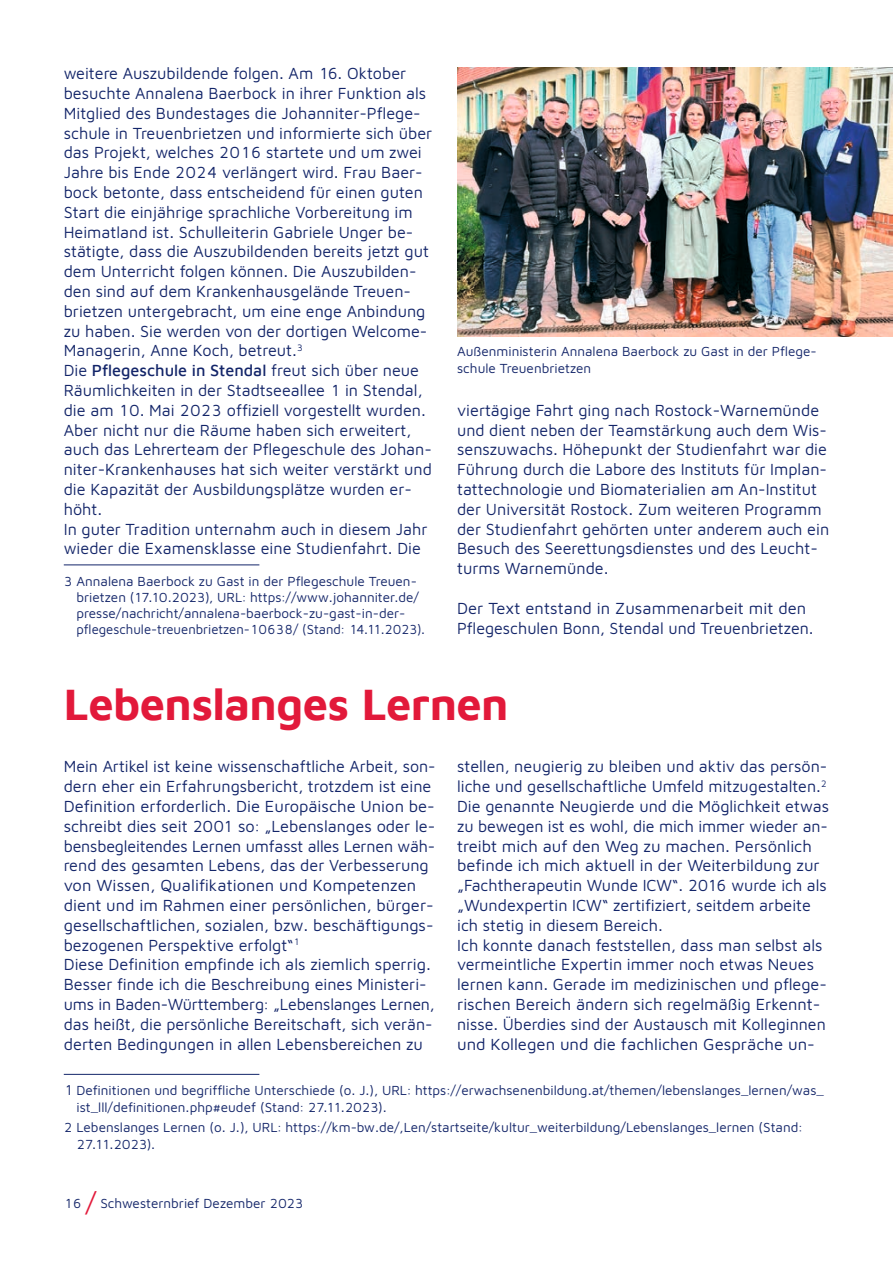
<style>
.page{position:relative;width:893px;height:1263px;background:#fff}
.page>*{position:absolute;margin:0;border:0;box-sizing:border-box;transform-origin:0 0}
.t1{font:700 45px "Maven Johanniter";letter-spacing:-.01em;color:#e2193a}
.t2{font:16.5px/19.8px "Maven Johanniter";color:#132569}
.t3{font:13.5px/16.2px "Maven Johanniter";color:#132569}
.s1{font-weight:500}
.s2{font-size:14.7px}
.s3{font-size:27px;color:#e2193a}
</style>
<div class="page">
<hr style="left:64px;top:1074px;width:195px;height:1px;background:#132569">
<img style="left:457px;top:68px;width:435px;height:269px">
<hr style="left:64px;top:564px;width:195px;height:1px;background:#132569">
<p class="t2" style="left:64px;top:63px;width:370px">weitere Auszubildende folgen. Am 16. Oktober besuchte Annalena Baerbock in ihrer Funktion als Mitglied des Bundestages die Johanniter-Pflege&shy;schule in Treuenbrietzen und informierte sich über das Projekt, welches 2016 startete und um zwei Jahre bis Ende 2024 verlängert wird. Frau Baer&shy;bock betonte, dass entscheidend für einen guten Start die einjährige sprachliche Vorbereitung im Heimatland ist. Schulleiterin Gabriele Unger be&shy;stätigte, dass die Auszubildenden bereits jetzt gut dem Unterricht folgen können. Die Auszubilden&shy;den sind auf dem Krankenhausgelände Treuen&shy;brietzen untergebracht, um eine enge Anbindung zu haben. Sie werden von der dortigen Welcome-Managerin, Anne Koch, betreut.<sup>3<br></sup>Die <span class="s1">Pflegeschule in Stendal</span> freut sich über neue Räumlichkeiten in der Stadtseeallee 1 in Stendal, die am 10. Mai 2023 offiziell vorgestellt wurden.<br>Aber nicht nur die Räume haben sich erweitert, auch das Lehrerteam der Pflegeschule des Johan&shy;niter-Krankenhauses hat sich weiter verstärkt und die Kapazität der Ausbildungsplätze wurden er&shy;höht.<br>In guter Tradition unternahm auch in diesem Jahr wieder die Examensklasse eine Studienfahrt. Die</p>
<p class="t3" style="left:77px;top:572px;width:350px;text-indent:-13px">3 Annalena Baerbock zu Gast in der Pflegeschule Treuen&shy;brietzen (17.10.2023), URL: https://www.johanniter.de/ presse/nachricht/annalena-baerbock-zu-gast-in-der&shy;pflegeschule-treuenbrietzen-10638/ (Stand: 14.11.2023).</p>
<p class="t3" style="left:457px;top:343px;width:361px">Außenministerin Annalena Baerbock zu Gast in der Pflege&shy;schule Treuenbrietzen</p>
<p class="t2" style="left:457px;top:399px;width:374px">viertägige Fahrt ging nach Rostock-Warnemünde und dient neben der Teamstärkung auch dem Wis&shy;senszuwachs. Höhepunkt der Studienfahrt war die Führung durch die Labore des Instituts für Implan&shy;tattechnologie und Biomaterialien am An-Institut der Universität Rostock. Zum weiteren Programm der Studienfahrt gehörten unter anderem auch ein Besuch des Seerettungsdienstes und des Leucht&shy;turms Warnemünde.</p>
<p class="t2" style="left:457px;top:597px;width:358px">Der Text entstand in Zusammenarbeit mit den<br>Pflegeschulen Bonn, Stendal und Treuenbrietzen.</p>
<h1 class="t1" style="left:64px;top:672px;width:446px">Lebenslanges Lernen</h1>
<p class="t2" style="left:64px;top:756px;width:373px">Mein Artikel ist keine wissenschaftliche Arbeit, son&shy;dern eher ein Erfahrungsbericht, trotzdem ist eine Definition erforderlich. Die Europäische Union be&shy;schreibt dies seit 2001 so: „Lebenslanges oder le&shy;bensbegleitendes Lernen umfasst alles Lernen wäh&shy;rend des gesamten Lebens, das der Verbesserung von Wissen, Qualifikationen und Kompetenzen dient und im Rahmen einer persönlichen, bürger&shy;gesellschaftlichen, sozialen, bzw. beschäftigungs&shy;bezogenen Perspektive erfolgt“<sup>1<br></sup>Diese Definition empfinde ich als ziemlich sperrig.<br>Besser finde ich die Beschreibung eines Ministeri&shy;ums in Baden-Württemberg: „Lebenslanges Lernen, das heißt, die persönliche Bereitschaft, sich verän&shy;derten Bedingungen in allen Lebensbereichen zu</p>
<p class="t3" style="left:77px;top:1082px;width:749px;text-indent:-13px"><span class="s2">1</span> Definitionen und begriffliche Unterschiede (o. J.), URL: https://erwachsenenbildung.at/themen/lebenslanges_lernen/was_ ist_lll/definitionen.php#eudef (Stand: 27.11.2023).</p>
<p class="t3" style="left:77px;top:1119px;width:727px;text-indent:-13px">2 Lebenslanges Lernen (o. J.), URL: https://km-bw.de/,Len/startseite/kultur_weiterbildung/Lebenslanges_lernen (Stand:<br>27.11.2023).</p>
<p class="t2" style="left:457px;top:756px;width:374px">stellen, neugierig zu bleiben und aktiv das persön&shy;liche und gesellschaftliche Umfeld mitzugestalten.<sup>2<br></sup>Die genannte Neugierde und die Möglichkeit etwas zu bewegen ist es wohl, die mich immer wieder an&shy;treibt mich auf den Weg zu machen. Persönlich befinde ich mich aktuell in der Weiterbildung zur „Fachtherapeutin Wunde ICW“. 2016 wurde ich als „Wundexpertin ICW“ zertifiziert, seitdem arbeite ich stetig in diesem Bereich.<br>Ich konnte danach feststellen, dass man selbst als vermeintliche Expertin immer noch etwas Neues lernen kann. Gerade im medizinischen und pflege&shy;rischen Bereich ändern sich regelmäßig Erkennt&shy;nisse. Überdies sind der Austausch mit Kolleginnen und Kollegen und die fachlichen Gespräche un-</p>
<p class="t3" style="left:64px;top:1194px;width:241px">16 <span class="s3">/</span> Schwesternbrief Dezember 2023</p>
</div>
